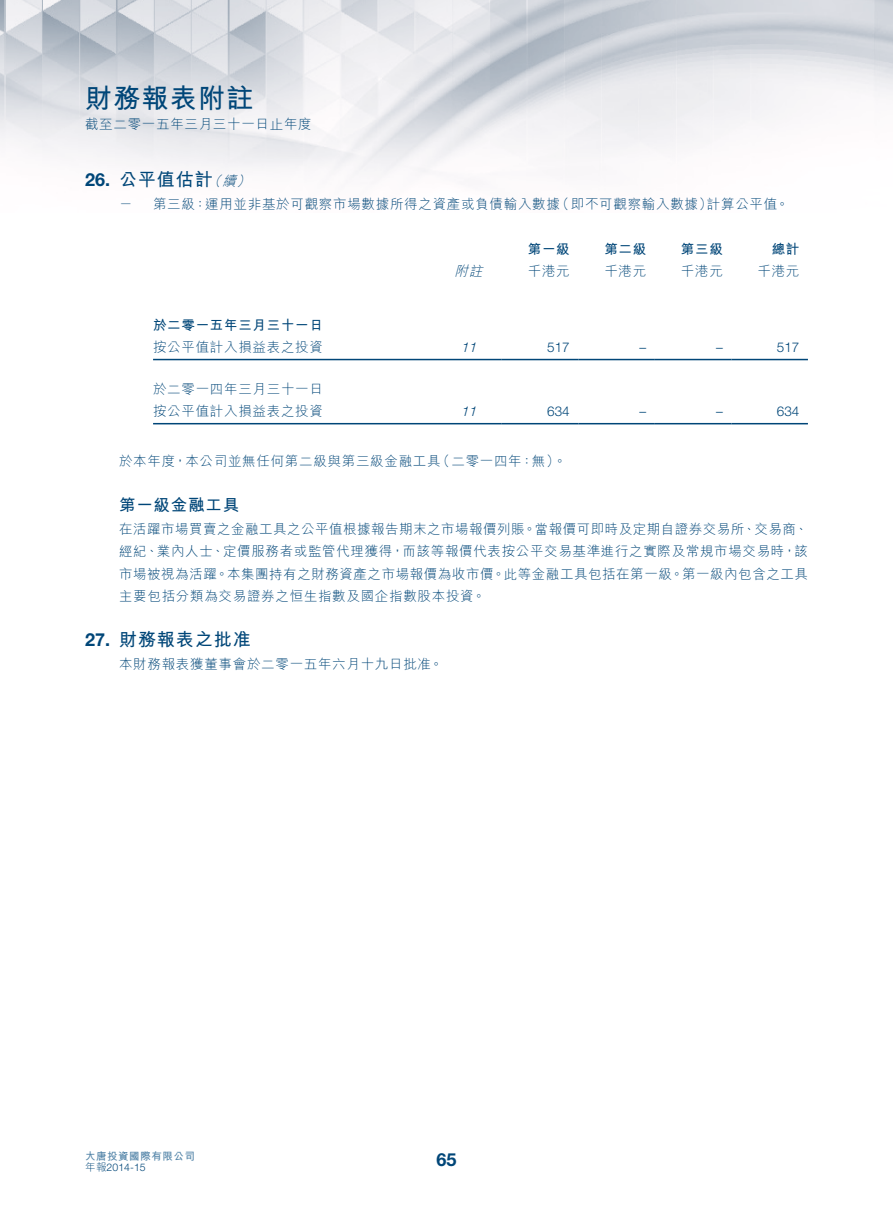
<style>
.page{position:relative;width:893px;height:1212px;background:#fff}
.page>*{position:absolute;margin:0;border:0;box-sizing:border-box;transform-origin:0 0}
.t1{font:700 27px "M Hei HK";letter-spacing:.05em;color:#004678}
.Heading_1{font:700 18px "M Hei HK";letter-spacing:.055em;color:#004678}
.Heading_1-2{font:700 18px "Helvetica Neue LT Std";color:#004678}
.Heading_2{font:700 16.5px "M Hei HK";letter-spacing:.05em;color:#004678}
.Body_Text{font:300 13.5px/22.5px "M Hei HK";letter-spacing:.055em;color:#004678;text-align:justify}
.Body_Text-2{font:700 13.5px "M Hei HK";letter-spacing:.055em;color:#004678}
.Body_Text-3{font:300 13.5px "Helvetica Neue LT Std";letter-spacing:.005em;color:#004678}
.Body_Text-4{font:italic 300 13.5px "Helvetica Neue LT Std";color:#004678}
.Heading_1-3{font:italic 300 13.5px "M Hei HK";color:#004678}
.Body_Text-5{font:italic 300 13.5px "M Hei HK";color:#004678}
.t2{font:700 10.5px "M Hei HK";letter-spacing:.055em;color:#4e81a6}
.t3{font:300 10.5px "Helvetica Neue LT Std";letter-spacing:.005em;color:#004678}
.s1{font-family:"M Hei HK"}
</style>
<div class="page">
<img style="left:0;top:0;width:893px;height:174px">
<hr style="left:153px;top:359px;width:285px;height:1px;background:#004678">
<hr style="left:438px;top:359px;width:64px;height:1px;background:#004678">
<hr style="left:502px;top:359px;width:76px;height:1px;background:#004678">
<hr style="left:578px;top:359px;width:77px;height:1px;background:#004678">
<hr style="left:655px;top:359px;width:76px;height:1px;background:#004678">
<hr style="left:731px;top:359px;width:77px;height:1px;background:#004678">
<hr style="left:153px;top:423px;width:285px;height:1px;background:#004678">
<hr style="left:438px;top:423px;width:64px;height:1px;background:#004678">
<hr style="left:502px;top:423px;width:76px;height:1px;background:#004678">
<hr style="left:578px;top:423px;width:77px;height:1px;background:#004678">
<hr style="left:655px;top:423px;width:76px;height:1px;background:#004678">
<hr style="left:731px;top:423px;width:77px;height:1px;background:#004678">
<h1 class="t1" style="left:85px;top:78px;width:170px">財務報表附註</h1>
<p class="Body_Text" style="left:85px;top:113px;width:228px">截至二零一五年三月三十一日止年度</p>
<p class="Heading_1-2" style="left:85px;top:169px;width:27px">26.</p>
<p class="Heading_1" style="left:119px;top:166px;width:95px">公平值估計</p>
<p class="Heading_1-3" style="left:222px;top:174px;width:19px">續</p>
<p class="Heading_1-3" style="left:207px;top:174px;width:19px">（</p>
<p class="Heading_1-3" style="left:237px;top:174px;width:19px">(</p>
<p class="Body_Text" style="left:119px;top:192px;width:15px">－</p>
<p class="Body_Text" style="left:556px;top:192px;width:158px">（即不可觀察輸入數據）</p>
<p class="Body_Text" style="left:153px;top:192px;width:408px">第三級：運用並非基於可觀察市場數據所得之資產或負債輸入數據</p>
<p class="Body_Text" style="left:707px;top:192px;width:84px">計算公平值。</p>
<p class="Body_Text-5" style="left:455px;top:264px;width:33px">附註</p>
<p class="Body_Text-2" style="left:528px;top:239px;width:43px">第一級</p>
<p class="Body_Text" style="left:528px;top:260px;width:43px">千港元</p>
<p class="Body_Text-2" style="left:604px;top:239px;width:43px">第二級</p>
<p class="Body_Text" style="left:604px;top:260px;width:43px">千港元</p>
<p class="Body_Text-2" style="left:681px;top:239px;width:43px">第三級</p>
<p class="Body_Text" style="left:681px;top:260px;width:43px">千港元</p>
<p class="Body_Text-2" style="left:772px;top:239px;width:29px">總計</p>
<p class="Body_Text" style="left:757px;top:260px;width:43px">千港元</p>
<p class="Body_Text-2" style="left:153px;top:315px;width:171px">於二零一五年三月三十一日</p>
<p class="Body_Text" style="left:153px;top:336px;width:171px">按公平值計入損益表之投資</p>
<p class="Body_Text" style="left:153px;top:377px;width:171px">於二零一四年三月三十一日</p>
<p class="Body_Text" style="left:153px;top:400px;width:171px">按公平值計入損益表之投資</p>
<p class="Body_Text-4" style="left:461px;top:339px;width:21px">11</p>
<p class="Body_Text-4" style="left:461px;top:403px;width:21px">11</p>
<p class="Body_Text-3" style="left:547px;top:339px;width:24px">517</p>
<p class="Body_Text-3" style="left:547px;top:403px;width:24px">634</p>
<p class="Body_Text-3" style="left:640px;top:339px;width:8px">–</p>
<p class="Body_Text-3" style="left:640px;top:403px;width:8px">–</p>
<p class="Body_Text-3" style="left:716px;top:339px;width:8px">–</p>
<p class="Body_Text-3" style="left:716px;top:403px;width:8px">–</p>
<p class="Body_Text-3" style="left:777px;top:339px;width:24px">517</p>
<p class="Body_Text-3" style="left:777px;top:403px;width:24px">634</p>
<p class="Heading_1-2" style="left:85px;top:628px;width:27px">27.</p>
<p class="Body_Text" style="left:437px;top:450px;width:131px">（二零一四年：無。(</p>
<p class="Body_Text" style="left:119px;top:450px;width:323px">於本年度，本公司並無任何第二級與第三級金融工具</p>
<p class="Heading_2" style="left:119px;top:493px;width:122px">第一級金融工具</p>
<p class="Body_Text" style="left:119px;top:517px;width:690px">在活躍市場買賣之金融工具之公平值根據報告期末之市場報價列賬。當報價可即時及定期自證券交易所、交易商、經紀、業內人士、定價服務者或監管代理獲得，而該等報價代表按公平交易基準進行之實際及常規市場交易時，該市場被視為活躍。本集團持有之財務資產之市場報價為收市價。此等金融工具包括在第一級。第一級內包含之工具主要包括分類為交易證券之恒生指數及國企指數股本投資。</p>
<p class="Heading_1" style="left:119px;top:626px;width:133px">財務報表之批准</p>
<p class="Body_Text" style="left:119px;top:652px;width:325px">本財務報表獲董事會於二零一五年六月十九日批准。</p>
<p class="t2" style="left:85px;top:1148px;width:112px">大唐投資國際有限公司</p>
<h2 class="Heading_1-2" style="left:436px;top:1148px;width:22px">65</h2>
<p class="t3" style="left:85px;top:1160px;width:62px"><span class="s1">年報</span>2014-15</p>
</div>
